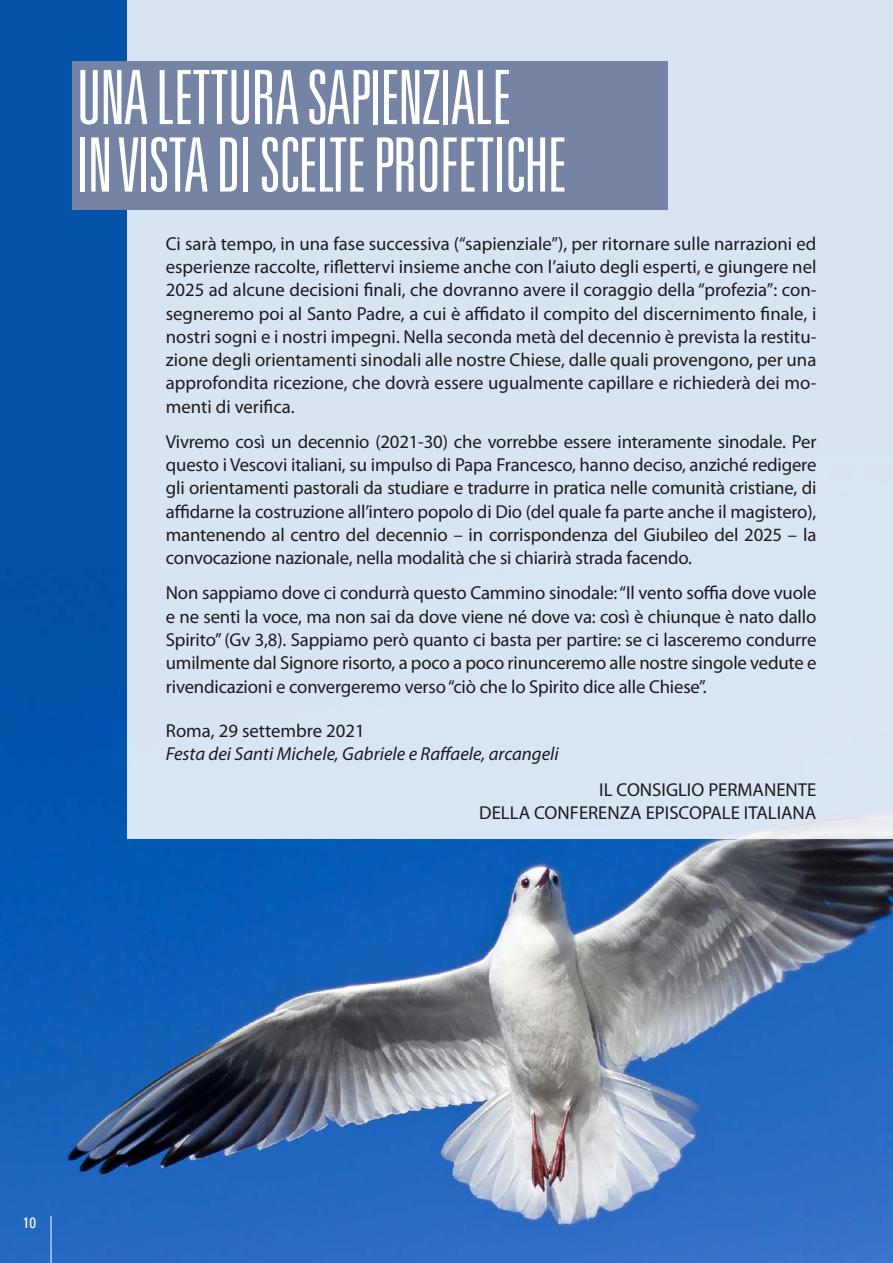
<style>
.page{position:relative;width:893px;height:1263px;background:#fff}
.page>*{position:absolute;margin:0;border:0;box-sizing:border-box;transform-origin:0 0}
.t1{font:300 ultra-condensed 75px/67.5px "Univers LT";letter-spacing:-.02em;color:#fff}
.t2{font:18.75px/23.2px "Myriad Pro";letter-spacing:-.005em;color:#231f20;text-align:justify}
.t3{font:italic 18.75px "Myriad Pro";color:#231f20}
.t4{font:condensed 15px "Univers LT";color:#fff}
</style>
<div class="page">
<img style="left:0;top:0;width:893px;height:1263px">
<div style="left:128px;top:0;width:765px;height:839px;background:#d8e4f1"></div>
<div style="left:72px;top:61px;width:596px;height:149px;background:#7584a5"></div>
<hr style="left:51px;top:1216px;width:1px;height:47px;background:#fff">
<h1 class="t1" style="left:77px;top:64px;width:492px">UNA LETTURA SAPIENZIALE<br>IN VISTA DI SCELTE PROFETICHE</h1>
<p class="t2" style="left:166px;top:232px;width:652px">Ci sarà tempo, in una fase successiva (“sapienziale”), per ritornare sulle narrazioni ed esperienze raccolte, riflettervi insieme anche con l’aiuto degli esperti, e giungere nel 2025 ad alcune decisioni finali, che dovranno avere il coraggio della “profezia”: con&shy;segneremo poi al Santo Padre, a cui è affidato il compito del discernimento finale, i nostri sogni e i nostri impegni. Nella seconda metà del decennio è prevista la restitu&shy;zione degli orientamenti sinodali alle nostre Chiese, dalle quali provengono, per una approfondita ricezione, che dovrà essere ugualmente capillare e richiederà dei mo&shy;menti di verifica.</p>
<p class="t2" style="left:166px;top:430px;width:652px">Vivremo così un decennio (2021-30) che vorrebbe essere interamente sinodale. Per questo i Vescovi italiani, su impulso di Papa Francesco, hanno deciso, anziché redigere gli orientamenti pastorali da studiare e tradurre in pratica nelle comunità cristiane, di affidarne la costruzione all’intero popolo di Dio (del quale fa parte anche il magistero), mantenendo al centro del decennio – in corrispondenza del Giubileo del 2025 – la convocazione nazionale, nella modalità che si chiarirà strada facendo.</p>
<p class="t2" style="left:166px;top:581px;width:652px">Non sappiamo dove ci condurrà questo Cammino sinodale: “Il vento soffia dove vuole e ne senti la voce, ma non sai da dove viene né dove va: così è chiunque è nato dallo Spirito” (Gv 3,8). Sappiamo però quanto ci basta per partire: se ci lasceremo condurre umilmente dal Signore risorto, a poco a poco rinunceremo alle nostre singole vedute e rivendicazioni e convergeremo verso “ciò che lo Spirito dice alle Chiese”.</p>
<p class="t2" style="left:166px;top:719px;width:200px">Roma, 29 settembre 2021</p>
<p class="t3" style="left:166px;top:742px;width:394px">Festa dei Santi Michele, Gabriele e Raffaele, arcangeli</p>
<p class="t2" style="left:479px;top:777px;width:339px;text-align:right">IL CONSIGLIO PERMANENTE<br>DELLA CONFERENZA EPISCOPALE ITALIANA</p>
<p class="t4" style="left:23px;top:1213px;width:15px">10</p>
</div>
